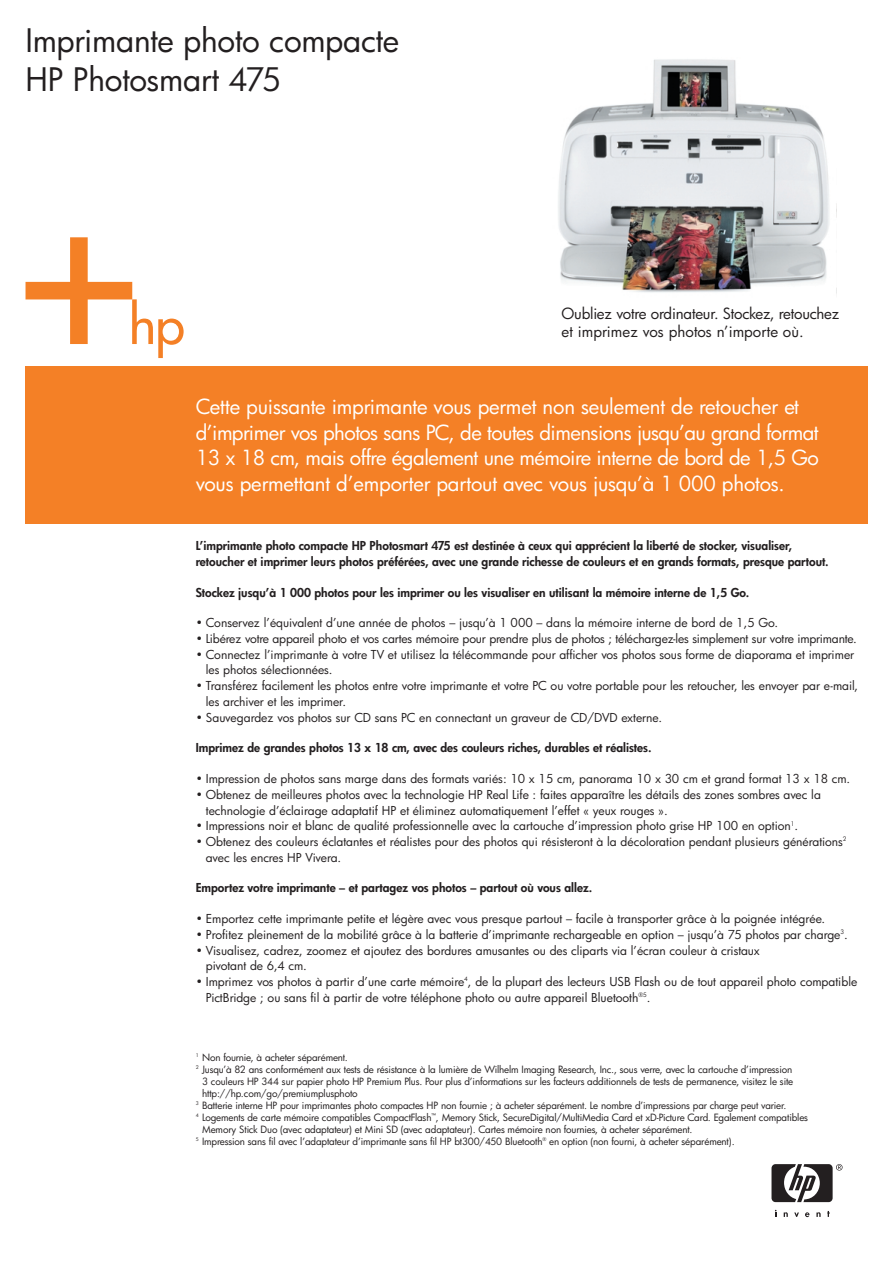
<style>
.page{position:relative;width:893px;height:1262px;background:#fff}
.page>*{position:absolute;margin:0;border:0;box-sizing:border-box;transform-origin:0 0}
.t1{font:31.5px/39px "Futura";letter-spacing:-.01em;color:#231f20}
.t2{font:20.25px/25.5px "Futura";letter-spacing:-.025em;color:#fff}
.t3{font:15px/18px "Futura";letter-spacing:-.015em;color:#231f20}
.t4{font:12px/15.8px "Futura";color:#231f20}
.t5{font:800 12px/15.8px "Futura";color:#231f20}
.t6{font:9.75px "Futura";letter-spacing:-.015em;color:#231f20}
</style>
<div class="page">
<div style="left:26px;top:366px;width:841px;height:157px;background:#f48026"></div>
<img style="left:558px;top:59px;width:271px;height:234px">
<svg style="left:794px;top:1212px;width:5px;height:4px"></svg>
<svg style="left:783px;top:1212px;width:4px;height:4px"></svg>
<svg style="left:816px;top:1212px;width:4px;height:4px"></svg>
<svg style="left:805px;top:1212px;width:4px;height:5px"></svg>
<svg style="left:771px;top:1164px;width:71px;height:38px"></svg>
<svg style="left:26px;top:237px;width:158px;height:121px"></svg>
<h1 class="t1" style="left:26px;top:23px;width:375px">Imprimante photo compacte<br>HP Photosmart 475</h1>
<p class="t3" style="left:561px;top:305px;width:279px">Oubliez votre ordinateur. Stockez, retouchez et imprimez vos photos n’importe où.</p>
<p class="t2" style="left:196px;top:395px;width:624px">Cette puissante imprimante vous permet non seulement de retoucher et d’imprimer vos photos sans PC, de toutes dimensions jusqu’au grand format 13 x 18 cm, mais offre également une mémoire interne de bord de 1,5 Go vous permettant d’emporter partout avec vous jusqu’à 1 000 photos.</p>
<p class="t5" style="left:196px;top:539px;width:634px">L’imprimante photo compacte HP Photosmart 475 est destinée à ceux qui apprécient la liberté de stocker, visualiser, retoucher et imprimer leurs photos préférées, avec une grande richesse de couleurs et en grands formats, presque partout.</p>
<p class="t5" style="left:196px;top:585px;width:555px">Stockez jusqu’à 1 000 photos pour les imprimer ou les visualiser en utilisant la mémoire interne de 1,5 Go.</p>
<p class="t4" style="left:196px;top:616px;width:584px">• Conservez l’équivalent d’une année de photos – jusqu’à 1 000 – dans la mémoire interne de bord de 1,5 Go.</p>
<p class="t4" style="left:196px;top:631px;width:662px">• Libérez votre appareil photo et vos cartes mémoire pour prendre plus de photos ; téléchargez-les simplement sur votre imprimante.</p>
<p class="t4" style="left:206px;top:647px;width:649px;text-indent:-10px">• Connectez l’imprimante à votre TV et utilisez la télécommande pour afficher vos photos sous forme de diaporama et imprimer les photos sélectionnées.</p>
<p class="t4" style="left:206px;top:679px;width:654px;text-indent:-10px">• Transférez facilement les photos entre votre imprimante et votre PC ou votre portable pour les retoucher, les envoyer par e-mail, les archiver et les imprimer.</p>
<p class="t4" style="left:196px;top:710px;width:468px">• Sauvegardez vos photos sur CD sans PC en connectant un graveur de CD/DVD externe.</p>
<p class="t5" style="left:196px;top:741px;width:457px">Imprimez de grandes photos 13 x 18 cm, avec des couleurs riches, durables et réalistes.</p>
<p class="t4" style="left:196px;top:771px;width:656px">• Impression de photos sans marge dans des formats variés: 10 x 15 cm, panorama 10 x 30 cm et grand format 13 x 18 cm.</p>
<p class="t4" style="left:206px;top:787px;width:616px;text-indent:-10px">• Obtenez de meilleures photos avec la technologie HP Real Life : faites apparaître les détails des zones sombres avec la technologie d’éclairage adaptatif HP et éliminez automatiquement l’effet « yeux rouges ».</p>
<p class="t4" style="left:196px;top:819px;width:604px">• Impressions noir et blanc de qualité professionnelle avec la cartouche d’impression photo grise HP 100 en option<sup>1</sup>.</p>
<p class="t4" style="left:206px;top:834px;width:642px;text-indent:-10px">• Obtenez des couleurs éclatantes et réalistes pour des photos qui résisteront à la décoloration pendant plusieurs générations<sup>2 </sup>avec les encres HP Vivera.</p>
<p class="t5" style="left:196px;top:881px;width:398px">Emportez votre imprimante – et partagez vos photos – partout où vous allez.</p>
<p class="t4" style="left:196px;top:911px;width:631px">• Emportez cette imprimante petite et légère avec vous presque partout – facile à transporter grâce à la poignée intégrée.</p>
<p class="t4" style="left:196px;top:927px;width:653px">• Profitez pleinement de la mobilité grâce à la batterie d’imprimante rechargeable en option – jusqu’à 75 photos par charge<sup>3</sup>.</p>
<p class="t4" style="left:206px;top:943px;width:555px;text-indent:-10px">• Visualisez, cadrez, zoomez et ajoutez des bordures amusantes ou des cliparts via l’écran couleur à cristaux pivotant de 6,4 cm.</p>
<p class="t4" style="left:206px;top:974px;width:653px;text-indent:-10px">• Imprimez vos photos à partir d’une carte mémoire<sup>4</sup>, de la plupart des lecteurs USB Flash ou de tout appareil photo compatible<br>PictBridge ; ou sans fil à partir de votre téléphone photo ou autre appareil Bluetooth<sup>®5</sup>.</p>
<p class="t6" style="left:196px;top:1053px;width:154px"><sup>1</sup> Non fournie, à acheter séparément.</p>
<p class="t6" style="left:196px;top:1065px;width:598px"><sup>2</sup> Jusqu’à 82 ans conformément aux tests de résistance à la lumière de Wilhelm Imaging Research, Inc., sous verre, avec la cartouche d’impression</p>
<p class="t6" style="left:202px;top:1077px;width:592px">3 couleurs HP 344 sur papier photo HP Premium Plus. Pour plus d’informations sur les facteurs additionnels de tests de permanence, visitez le site</p>
<p class="t6" style="left:202px;top:1089px;width:157px">http://hp.com/go/premiumplusphoto</p>
<p class="t6" style="left:196px;top:1101px;width:592px"><sup>3</sup> Batterie interne HP pour imprimantes photo compactes HP non fournie ; à acheter séparément. Le nombre d’impressions par charge peut varier.</p>
<p class="t6" style="left:196px;top:1113px;width:614px"><sup>4</sup> Logements de carte mémoire compatibles CompactFlash<sup>™</sup>, Memory Stick, SecureDigital/MultiMedia Card et xD-Picture Card. Egalement compatibles</p>
<p class="t6" style="left:202px;top:1125px;width:491px">Memory Stick Duo (avec adaptateur) et Mini SD (avec adaptateur). Cartes mémoire non fournies, à acheter séparément.</p>
<p class="t6" style="left:196px;top:1137px;width:540px"><sup>5</sup> Impression sans fil avec l’adaptateur d’imprimante sans fil HP bt300/450 Bluetooth<sup>®</sup> en option (non fourni, à acheter séparément).</p>
</div>
